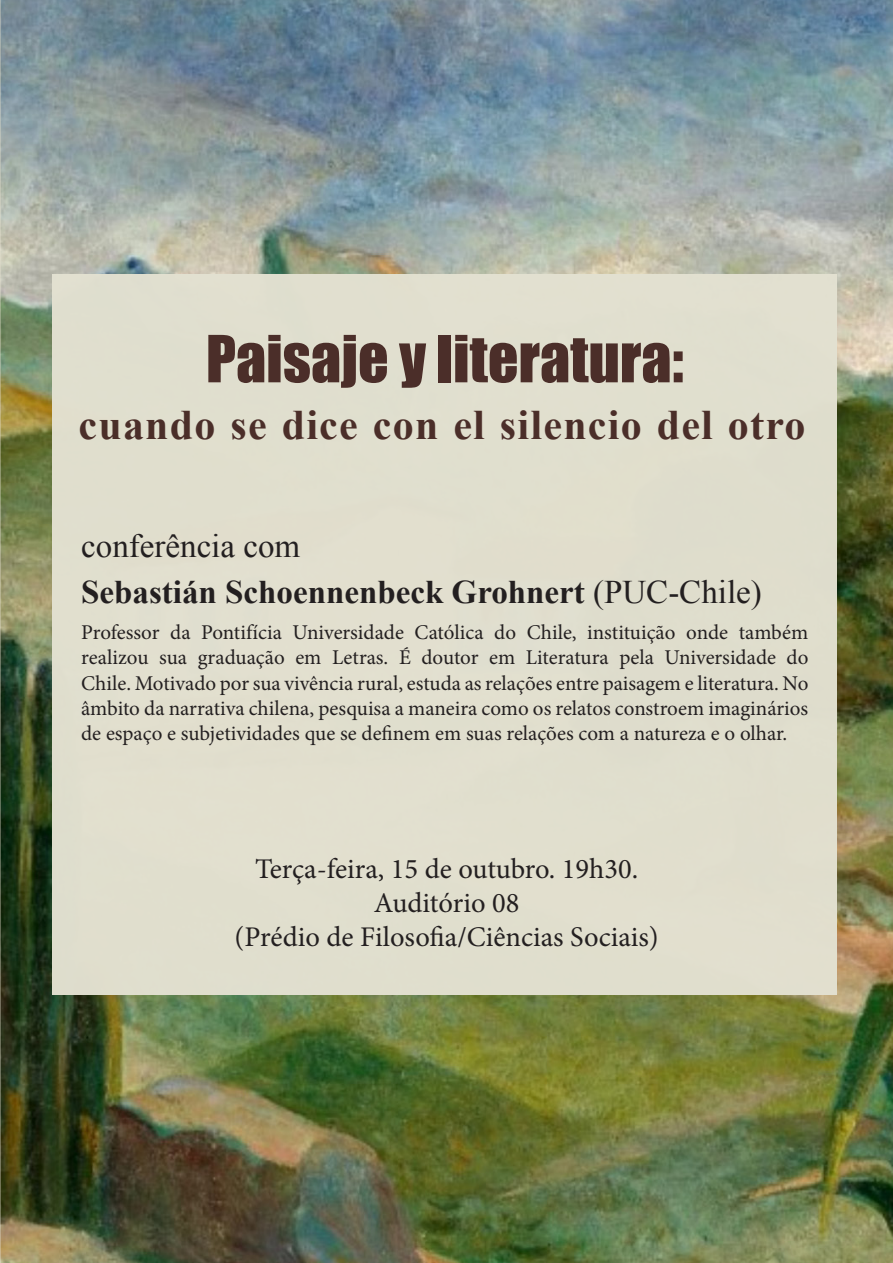
<style>
.page{position:relative;width:893px;height:1263px;background:#fff}
.page>*{position:absolute;margin:0;border:0;box-sizing:border-box;transform-origin:0 0}
.t1{font:60px "Impact";color:#4b2e29}
.t2{font:700 42px "Times New Roman";letter-spacing:.03em;color:#4b2e29}
.t3{font:700 33px "Times New Roman";color:#231f20}
.t4{font:33px "Times New Roman";color:#231f20}
.t5{font:28.5px "Minion Pro";color:#231f20}
.t6{font:21px/25.2px "Minion Pro";color:#231f20;text-align:justify}
.s1{font-weight:400}
</style>
<div class="page">
<img style="left:1px;top:0;width:892px;height:1263px">
<svg style="left:0;top:0;width:1px;height:1263px"></svg>
<div style="left:52px;top:274px;width:785px;height:721px;background:#e3e1d1"></div>
<p class="t1" style="left:206px;top:312px;width:479px">Paisaje y literatura:</p>
<p class="t2" style="left:78px;top:396px;width:729px">cuando se dice con el silencio del otro</p>
<p class="t4" style="left:81px;top:523px;width:220px">conferência com</p>
<p class="t3" style="left:81px;top:569px;width:682px">Sebastián Schoennenbeck Grohnert <span class="s1">(PUC-Chile)</span></p>
<p class="t6" style="left:81px;top:620px;width:729px">Professor da Pontifícia Universidade Católica do Chile, instituição onde também realizou sua graduação em Letras. É doutor em Literatura pela Universidade do Chile. Motivado por sua vivência rural, estuda as relações entre paisagem e literatura. No âmbito da narrativa chilena, pesquisa a maneira como os relatos constroem imaginários de espaço e subjetividades que se definem em suas relações com a natureza e o olhar.</p>
<p class="t5" style="left:255px;top:849px;width:385px">Terça-feira, 15 de outubro. 19h30.</p>
<p class="t5" style="left:374px;top:884px;width:147px">Auditório 08</p>
<p class="t5" style="left:235px;top:918px;width:426px">(Prédio de Filosofia/Ciências Sociais)</p>
</div>
